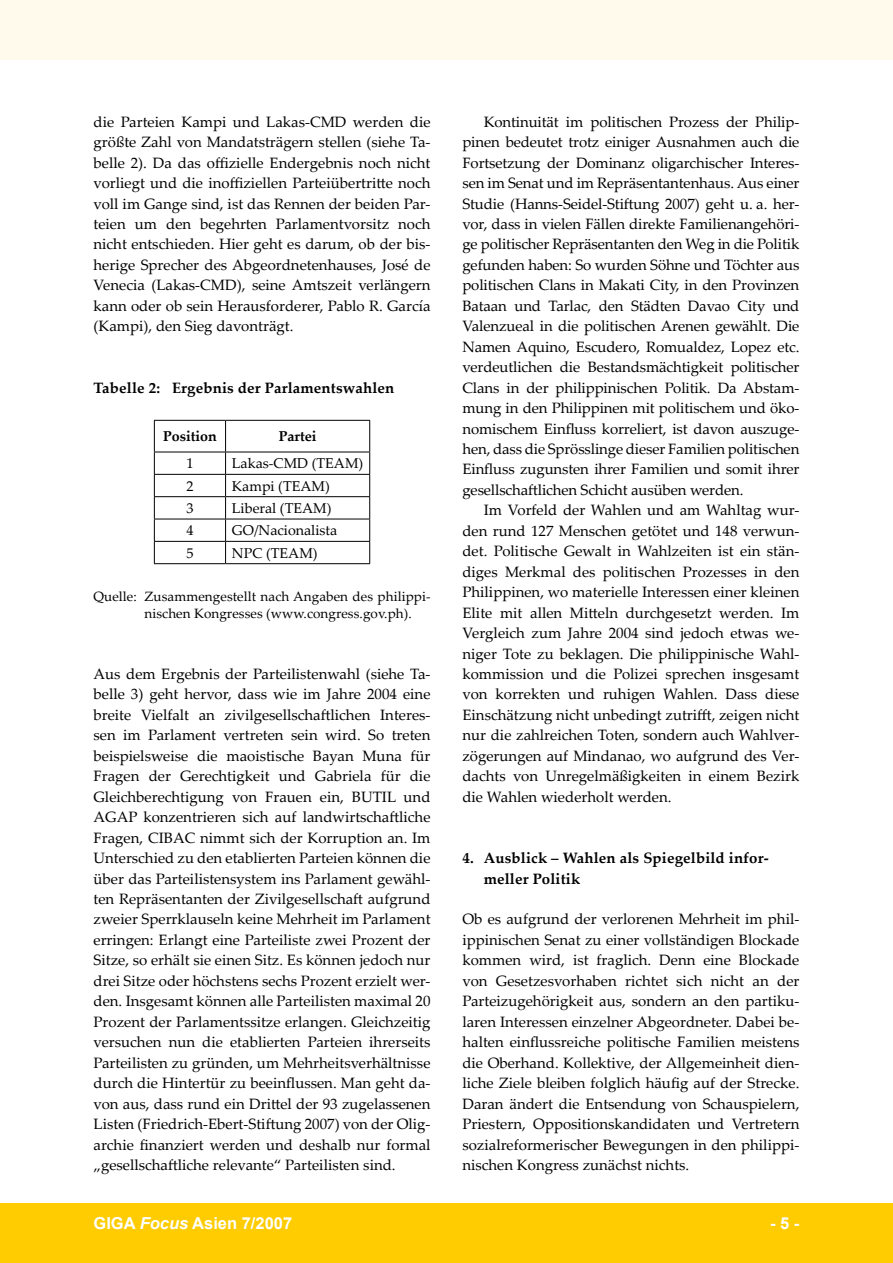
<style>
.page{position:relative;width:893px;height:1263px;background:#fff}
.page>*{position:absolute;margin:0;border:0;box-sizing:border-box;transform-origin:0 0}
.t1{font:700 16.5px "Arial";color:#fff}
.t2{font:15px/20.4px "Palatino Linotype";color:#000;text-align:justify}
.t3{font:700 15px/20.4px "Palatino Linotype";letter-spacing:.01em;color:#000}
.t4{font:14.25px "Palatino Linotype";color:#000}
.t5{font:700 14.25px "Palatino Linotype";color:#000}
.t6{font:13.5px/16.2px "Palatino Linotype";letter-spacing:.005em;color:#000}
.s1{font-style:italic}
</style>
<div class="page">
<div style="left:0;top:1203px;width:893px;height:60px;background:#fecc00"></div>
<div style="left:0;top:1px;width:893px;height:59px;background:#fffaeb"></div>
<hr style="left:154px;top:420px;width:72px;height:1px;background:#000">
<hr style="left:154px;top:421px;width:1px;height:31px;background:#000">
<hr style="left:226px;top:420px;width:144px;height:1px;background:#000">
<hr style="left:225px;top:421px;width:1px;height:31px;background:#000">
<hr style="left:369px;top:421px;width:1px;height:31px;background:#000">
<hr style="left:154px;top:452px;width:72px;height:1px;background:#000">
<hr style="left:226px;top:452px;width:144px;height:1px;background:#000">
<hr style="left:154px;top:474px;width:72px;height:1px;background:#000">
<hr style="left:226px;top:474px;width:144px;height:1px;background:#000">
<hr style="left:154px;top:496px;width:72px;height:1px;background:#000">
<hr style="left:226px;top:496px;width:144px;height:1px;background:#000">
<hr style="left:154px;top:519px;width:72px;height:1px;background:#000">
<hr style="left:226px;top:519px;width:144px;height:1px;background:#000">
<hr style="left:154px;top:541px;width:72px;height:1px;background:#000">
<svg style="left:154px;top:452px;width:1px;height:111px"></svg>
<hr style="left:226px;top:541px;width:144px;height:1px;background:#000">
<svg style="left:225px;top:452px;width:1px;height:111px"></svg>
<svg style="left:369px;top:452px;width:1px;height:111px"></svg>
<hr style="left:154px;top:563px;width:72px;height:1px;background:#000">
<hr style="left:226px;top:563px;width:144px;height:1px;background:#000">
<p class="t2" style="left:94px;top:111px;width:338px">die Parteien Kampi und Lakas-CMD werden die größte Zahl von Mandatsträgern stellen (siehe Ta&shy;belle 2). Da das offizielle Endergebnis noch nicht vorliegt und die inoffiziellen Parteiübertritte noch voll im Gange sind, ist das Rennen der beiden Par&shy;teien um den begehrten Parlamentvorsitz noch nicht entschieden. Hier geht es darum, ob der bis&shy;herige Sprecher des Abgeordnetenhauses, José de Venecia (Lakas-CMD), seine Amtszeit verlängern kann oder ob sein Herausforderer, Pablo R. García (Kampi), den Sieg davonträgt.</p>
<p class="t3" style="left:94px;top:377px;width:302px">Tabelle 2: Ergebnis der Parlamentswahlen</p>
<p class="t5" style="left:163px;top:426px;width:55px">Position</p>
<p class="t5" style="left:279px;top:426px;width:39px">Partei</p>
<p class="t4" style="left:186px;top:453px;width:9px">1</p>
<p class="t4" style="left:232px;top:453px;width:133px">Lakas-CMD (TEAM)</p>
<p class="t4" style="left:186px;top:476px;width:9px">2</p>
<p class="t4" style="left:232px;top:476px;width:99px">Kampi (TEAM)</p>
<p class="t4" style="left:186px;top:498px;width:9px">3</p>
<p class="t4" style="left:232px;top:498px;width:101px">Liberal (TEAM)</p>
<p class="t4" style="left:186px;top:520px;width:9px">4</p>
<p class="t4" style="left:232px;top:520px;width:107px">GO/Nacionalista</p>
<p class="t4" style="left:186px;top:543px;width:9px">5</p>
<p class="t4" style="left:232px;top:543px;width:87px">NPC (TEAM)</p>
<p class="t6" style="left:145px;top:588px;width:287px;text-indent:-51px">Quelle: Zusammengestellt nach Angaben des philippi&shy;nischen Kongresses (www.congress.gov.ph).</p>
<p class="t2" style="left:94px;top:663px;width:338px">Aus dem Ergebnis der Parteilistenwahl (siehe Ta&shy;belle 3) geht hervor, dass wie im Jahre 2004 eine breite Vielfalt an zivilgesellschaftlichen Interes&shy;sen im Parlament vertreten sein wird. So treten beispielsweise die maoistische Bayan Muna für Fragen der Gerechtigkeit und Gabriela für die Gleichberechtigung von Frauen ein, BUTIL und AGAP konzentrieren sich auf landwirtschaftliche Fragen, CIBAC nimmt sich der Korruption an. Im Unterschied zu den etablierten Parteien können die über das Parteilistensystem ins Parlament gewähl&shy;ten Repräsentanten der Zivilgesellschaft aufgrund zweier Sperrklauseln keine Mehrheit im Parlament erringen: Erlangt eine Parteiliste zwei Prozent der Sitze, so erhält sie einen Sitz. Es können jedoch nur drei Sitze oder höchstens sechs Prozent erzielt wer&shy;den. Insgesamt können alle Parteilisten maximal 20<br>Prozent der Parlamentssitze erlangen. Gleichzeitig versuchen nun die etablierten Parteien ihrerseits Parteilisten zu gründen, um Mehrheitsverhältnisse durch die Hintertür zu beeinflussen. Man geht da&shy;von aus, dass rund ein Drittel der 93 zugelassenen Listen (Friedrich-Ebert-Stiftung 2007) von der Olig&shy;archie finanziert werden und deshalb nur formal „gesellschaftliche relevante“ Parteilisten sind.</p>
<p class="t2" style="left:462px;top:111px;width:339px;text-indent:21px">Kontinuität im politischen Prozess der Philip&shy;pinen bedeutet trotz einiger Ausnahmen auch die Fortsetzung der Dominanz oligarchischer Interes&shy;sen im Senat und im Repräsentantenhaus. Aus einer Studie (Hanns-Seidel-Stiftung 2007) geht u. a. her&shy;vor, dass in vielen Fällen direkte Familienangehöri&shy;ge politischer Repräsentanten den Weg in die Politik gefunden haben: So wurden Söhne und Töchter aus politischen Clans in Makati City, in den Provinzen Bataan und Tarlac, den Städten Davao City und Valenzueal in die politischen Arenen gewählt. Die Namen Aquino, Escudero, Romualdez, Lopez etc. verdeutlichen die Bestandsmächtigkeit politischer Clans in der philippinischen Politik. Da Abstam&shy;mung in den Philippinen mit politischem und öko&shy;nomischem Einfluss korreliert, ist davon auszuge&shy;hen, dass die Sprösslinge dieser Familien politischen Einfluss zugunsten ihrer Familien und somit ihrer gesellschaftlichen Schicht ausüben werden.</p>
<p class="t2" style="left:462px;top:499px;width:338px;text-indent:21px">Im Vorfeld der Wahlen und am Wahltag wur&shy;den rund 127 Menschen getötet und 148 verwun&shy;det. Politische Gewalt in Wahlzeiten ist ein stän&shy;diges Merkmal des politischen Prozesses in den Philippinen, wo materielle Interessen einer kleinen Elite mit allen Mitteln durchgesetzt werden. Im Vergleich zum Jahre 2004 sind jedoch etwas we&shy;niger Tote zu beklagen. Die philippinische Wahl&shy;kommission und die Polizei sprechen insgesamt von korrekten und ruhigen Wahlen. Dass diese Einschätzung nicht unbedingt zutrifft, zeigen nicht nur die zahlreichen Toten, sondern auch Wahlver&shy;zögerungen auf Mindanao, wo aufgrund des Ver&shy;dachts von Unregelmäßigkeiten in einem Bezirk die Wahlen wiederholt werden.</p>
<p class="t3" style="left:484px;top:847px;width:287px;text-indent:-21px">4. Ausblick – Wahlen als Spiegelbild infor&shy;meller Politik</p>
<p class="t2" style="left:462px;top:908px;width:338px">Ob es aufgrund der verlorenen Mehrheit im phil&shy;ippinischen Senat zu einer vollständigen Blockade kommen wird, ist fraglich. Denn eine Blockade von Gesetzesvorhaben richtet sich nicht an der Parteizugehörigkeit aus, sondern an den partiku&shy;laren Interessen einzelner Abgeordneter. Dabei be&shy;halten einflussreiche politische Familien meistens die Oberhand. Kollektive, der Allgemeinheit dien&shy;liche Ziele bleiben folglich häufig auf der Strecke.<br>Daran ändert die Entsendung von Schauspielern, Priestern, Oppositionskandidaten und Vertretern sozialreformerischer Bewegungen in den philippi&shy;nischen Kongress zunächst nichts.</p>
<p class="t1" style="left:94px;top:1212px;width:200px">GIGA <span class="s1">Focus</span> Asien 7/2007</p>
<p class="t1" style="left:770px;top:1212px;width:31px">- -</p>
</div>
